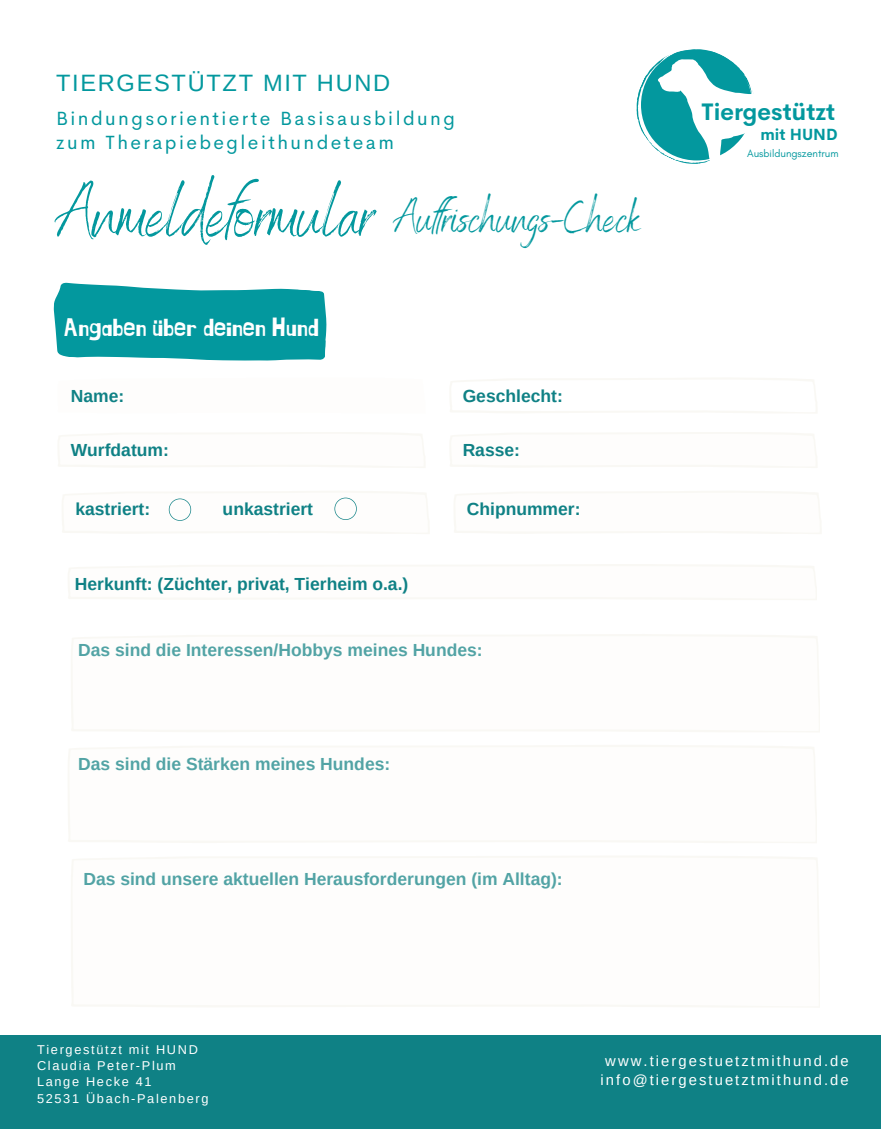
<style>
.page{position:relative;width:881px;height:1129px;background:#fff}
.page>*{position:absolute;margin:0;border:0;box-sizing:border-box;transform-origin:0 0}
.t1{font:70px "Benedict";color:#03989e}
.t2{font:43.75px "Benedict";color:#03989e}
.t3{font:26.16px "Jingleberry";color:#fff}
.t4{font:23.62px "Arimo";letter-spacing:.07em;color:#03989e}
.t5{font:700 23.45px "Cerebri Sans";color:#03989e}
.t6{font:19.25px/24.2px "Cerebri Sans";letter-spacing:.125em;color:#03989e}
.t7{font:700 17.5px "Arimo";color:#0f8185}
.t8{font:700 15.84px "Cerebri Sans";color:#03989e}
.t9{font:14.79px/19.1px "Arimo";letter-spacing:.14em;color:#fff;text-align:center}
.t10{font:12.78px/16.1px "Arimo";letter-spacing:.13em;color:#fff}
.t11{font:10.67px "Glacial Indifference";color:#03989e}
</style>
<div class="page">
<div style="left:0;top:1035px;width:880px;height:93px;background:#0f8185"></div>
<svg style="left:636px;top:49px;width:118px;height:115px"></svg>
<svg style="left:450px;top:378px;width:367px;height:35px"></svg>
<svg style="left:58px;top:432px;width:367px;height:36px"></svg>
<svg style="left:450px;top:432px;width:367px;height:36px"></svg>
<svg style="left:454px;top:491px;width:367px;height:43px"></svg>
<svg style="left:68px;top:564px;width:748px;height:36px"></svg>
<svg style="left:53px;top:282px;width:274px;height:79px;background:#22a4aa"></svg>
<svg style="left:62px;top:491px;width:367px;height:43px"></svg>
<svg style="left:71px;top:634px;width:749px;height:98px"></svg>
<svg style="left:68px;top:745px;width:748px;height:98px"></svg>
<svg style="left:71px;top:856px;width:749px;height:151px"></svg>
<h3 class="t4" style="left:56px;top:69px;width:335px">TIERGESTÜTZT MIT HUND</h3>
<p class="t6" style="left:56px;top:106px;width:400px">Bindungsorientierte Basisausbildung zum Therapiebegleithundeteam</p>
<h1 class="t1" style="left:57px;top:170px;width:318px">Anmeldeformular</h1>
<h2 class="t2" style="left:394px;top:190px;width:248px">Aufrischungs-Check</h2>
<h3 class="t3" style="left:64px;top:315px;width:257px">Angaben über deinen Hund</h3>
<p class="t7" style="left:71px;top:386px;width:55px">Name:</p>
<p class="t7" style="left:462px;top:386px;width:102px">Geschlecht:</p>
<p class="t7" style="left:71px;top:441px;width:100px">Wurfdatum:</p>
<p class="t7" style="left:462px;top:441px;width:59px">Rasse:</p>
<p class="t7" style="left:75px;top:499px;width:76px">kastriert:</p>
<p class="t7" style="left:466px;top:499px;width:115px">Chipnummer:</p>
<p class="t7" style="left:222px;top:499px;width:92px">unkastriert</p>
<p class="t7" style="left:75px;top:574px;width:335px">Herkunft: (Züchter, privat, Tierheim o.a.)</p>
<p class="t7" style="left:78px;top:640px;width:406px">Das sind die Interessen/Hobbys meines Hundes:</p>
<p class="t7" style="left:78px;top:754px;width:313px">Das sind die Stärken meines Hundes:</p>
<p class="t7" style="left:83px;top:869px;width:480px">Das sind unsere aktuellen Herausforderungen (im Alltag):</p>
<h3 class="t5" style="left:701px;top:96px;width:135px">Tiergestützt</h3>
<p class="t8" style="left:760px;top:124px;width:79px">mit HUND</p>
<p class="t11" style="left:747px;top:146px;width:93px">Ausbildungszentrum</p>
<p class="t10" style="left:37px;top:1042px;width:173px">Tiergestützt mit HUND<br>Claudia Peter-Plum<br>Lange Hecke 41<br>52531 Übach-Palenberg</p>
<p class="t9" style="left:600px;top:1051px;width:250px">www.tiergestuetztmithund.de info@tiergestuetztmithund.de</p>
</div>
